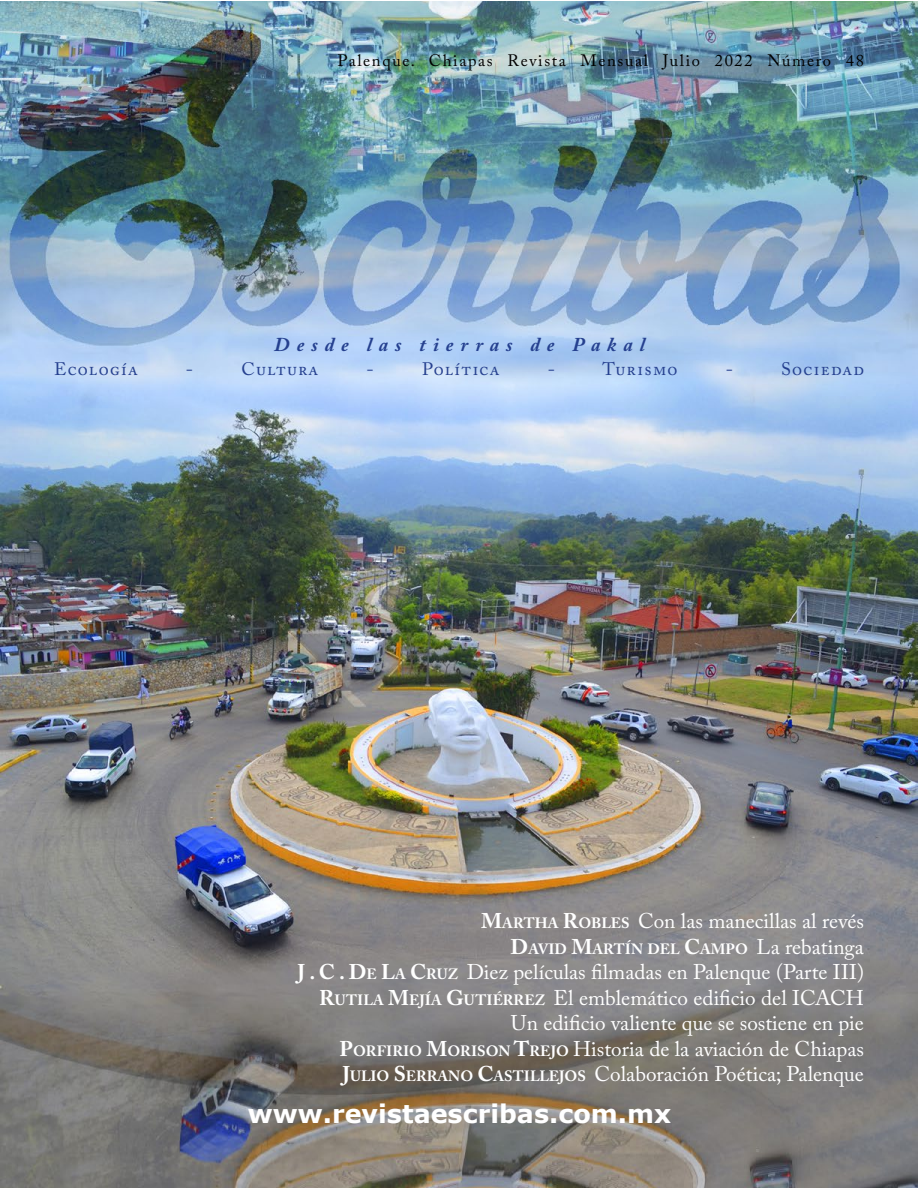
<style>
.page{position:relative;width:918px;height:1188px;background:#fff}
.page>*{position:absolute;margin:0;border:0;box-sizing:border-box;transform-origin:0 0}
.t1{font:700 25.5px "Verdana";color:#fff}
.t2{font:21.15px/25.5px "Adobe Caslon Pro";color:#fff;text-align:right}
.t3{font:italic 700 19.5px "Adobe Caslon Pro";letter-spacing:.36em;color:#25408f}
.t4{font:18px "Adobe Caslon Pro";letter-spacing:.07em;color:#25408f}
.t5{font:16.5px "Adobe Caslon Pro";letter-spacing:.1em;color:#000}
.t6{font:700 14.85px "Adobe Caslon Pro";color:#fff}
.s1{font-weight:700}
.s2{font-weight:700;font-size:14.85px}
.s3{font-size:21.15px}
.s4{font-weight:400;font-size:21.15px}
</style>
<div class="page">
<img style="left:0;top:1px;width:918px;height:1187px">
<p class="t5" style="left:338px;top:51px;width:528px">Palenque. Chiapas Revista Mensual Julio 2022 Número 48</p>
<p class="t3" style="left:274px;top:333px;width:372px">Desde las tierras de Pakal</p>
<p class="t4" style="left:54px;top:359px;width:85px">Ecología</p>
<p class="t4" style="left:186px;top:359px;width:9px">-</p>
<p class="t4" style="left:241px;top:359px;width:78px">Cultura</p>
<p class="t4" style="left:367px;top:359px;width:9px">-</p>
<p class="t4" style="left:422px;top:359px;width:79px">Política</p>
<p class="t4" style="left:548px;top:359px;width:9px">-</p>
<p class="t4" style="left:603px;top:359px;width:76px">Turismo</p>
<p class="t4" style="left:726px;top:359px;width:9px">-</p>
<p class="t4" style="left:781px;top:359px;width:84px">Sociedad</p>
<p class="t2" style="left:481px;top:908px;width:384px"><span class="s1">M</span><span class="s2">ARTHA</span> <span class="s1">R</span><span class="s2">OBLES</span> Con las manecillas al revés</p>
<p class="t6" style="left:511px;top:940px;width:355px"><span class="s3">D</span>AVID <span class="s3">M</span>ARTÍN DEL <span class="s3">C</span>AMPO <span class="s4">La rebatinga</span></p>
<p class="t2" style="left:298px;top:959px;width:568px"><span class="s1">J . C . D</span><span class="s2">E</span> <span class="s1">L</span><span class="s2">A</span> <span class="s1">C</span><span class="s2">RUZ</span> Diez películas filmadas en Palenque (Parte III)<br><span class="s1">R</span><span class="s2">UTILA</span> <span class="s1">M</span><span class="s2">EJÍA</span> <span class="s1">G</span><span class="s2">UTIÉRREZ</span> El emblemático edificio del ICACH Un edificio valiente que se sostiene en pie<br><span class="s1">P</span><span class="s2">ORFIRIO</span> <span class="s1">M</span><span class="s2">ORISON</span> <span class="s1">T</span><span class="s2">REJO</span> Historia de la aviación de Chiapas <span class="s1">J</span><span class="s2">ULIO</span> <span class="s1">S</span><span class="s2">ERRANO</span> <span class="s1">C</span><span class="s2">ASTILLEJOS</span> Colaboración Poética; Palenque</p>
<p class="t1" style="left:248px;top:1095px;width:425px">www.revistaescribas.com.mx</p>
</div>
